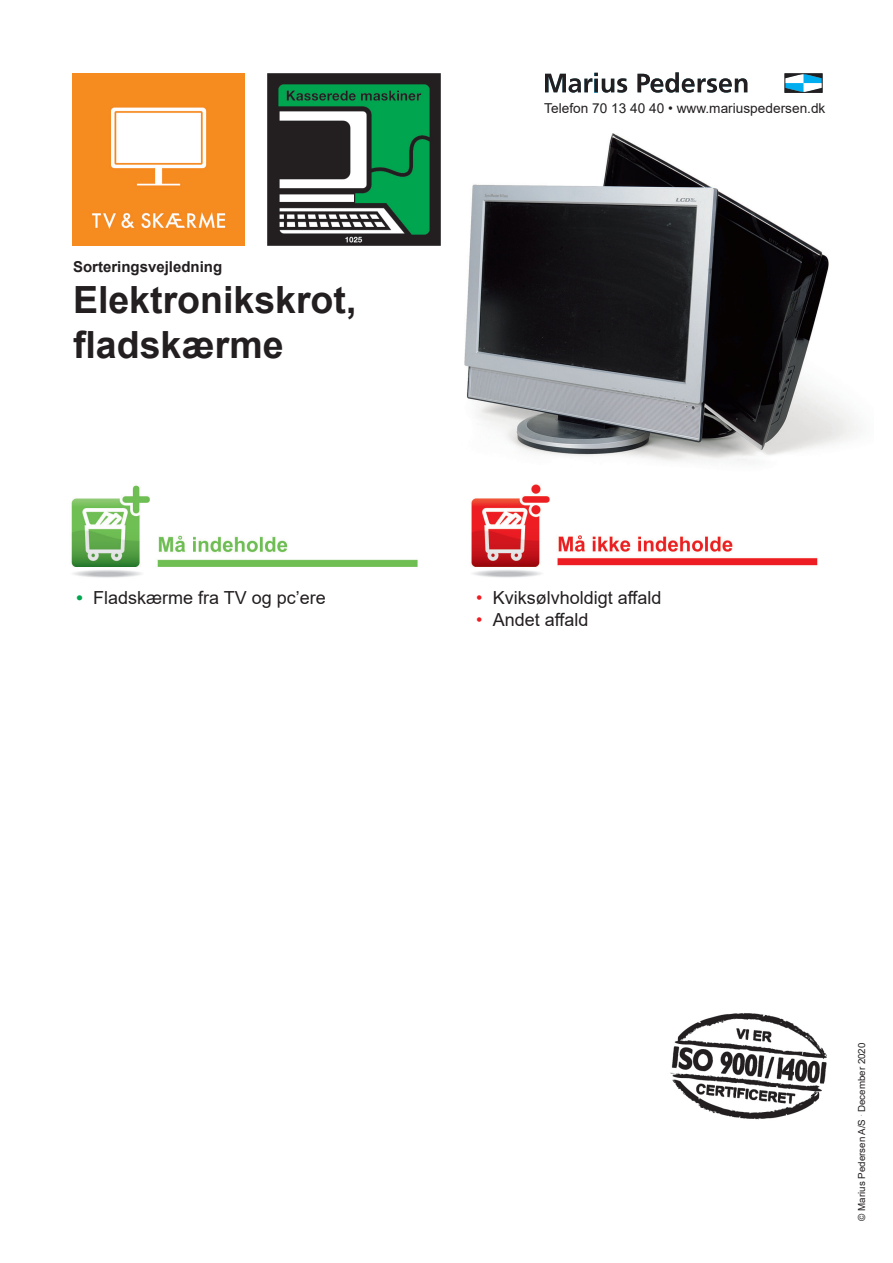
<style>
.page{position:relative;width:893px;height:1263px;background:#fff}
.page>*{position:absolute;margin:0;border:0;box-sizing:border-box;transform-origin:0 0}
.t1{font:700 37.5px "Arial";color:#231f20}
.t2{font:18px "Arial";color:#231f20}
.t3{font:700 15px "Arial";color:#231f20}
.t4{font:13.65px "Arial";color:#231f20}
.t5{font:9.75px "Arial";color:#231f20}
.s1{font-weight:700;color:#00a54f}
.s2{color:#ee1d23}
</style>
<div class="page">
<img style="left:670px;top:1013px;width:157px;height:107px">
<img style="left:71px;top:484px;width:747px;height:94px">
<svg style="left:545px;top:73px;width:82px;height:20px"></svg>
<svg style="left:637px;top:72px;width:110px;height:21px"></svg>
<svg style="left:787px;top:76px;width:33px;height:14px"></svg>
<div style="left:785px;top:74px;width:37px;height:18px;border:1px solid #231f20"></div>
<img style="left:440px;top:124px;width:420px;height:340px">
<img style="left:72px;top:73px;width:172px;height:172px">
<img style="left:268px;top:74px;width:172px;height:172px">
<p class="t3" style="left:73px;top:256px;width:151px">Sorteringsvejledning</p>
<p class="t1" style="left:73px;top:273px;width:285px">Elektronikskrot,</p>
<p class="t1" style="left:73px;top:318px;width:212px">fladskærme</p>
<p class="t4" style="left:544px;top:99px;width:283px">Telefon 70 13 40 40 • www.mariuspedersen.dk</p>
<p class="t2" style="left:77px;top:585px;width:251px"><span class="s1">•</span> Fladskærme fra TV og pc’ere</p>
<p class="t2" style="left:476px;top:585px;width:187px"><span class="s2">•</span> Kviksølvholdigt affald</p>
<p class="t2" style="left:476px;top:607px;width:114px"><span class="s2">•</span> Andet affald</p>
<p class="t5" style="left:855px;top:1220px;width:179px;rotate:-90deg">© Marius Pedersen A/S <sup>.</sup> December 2020</p>
</div>
